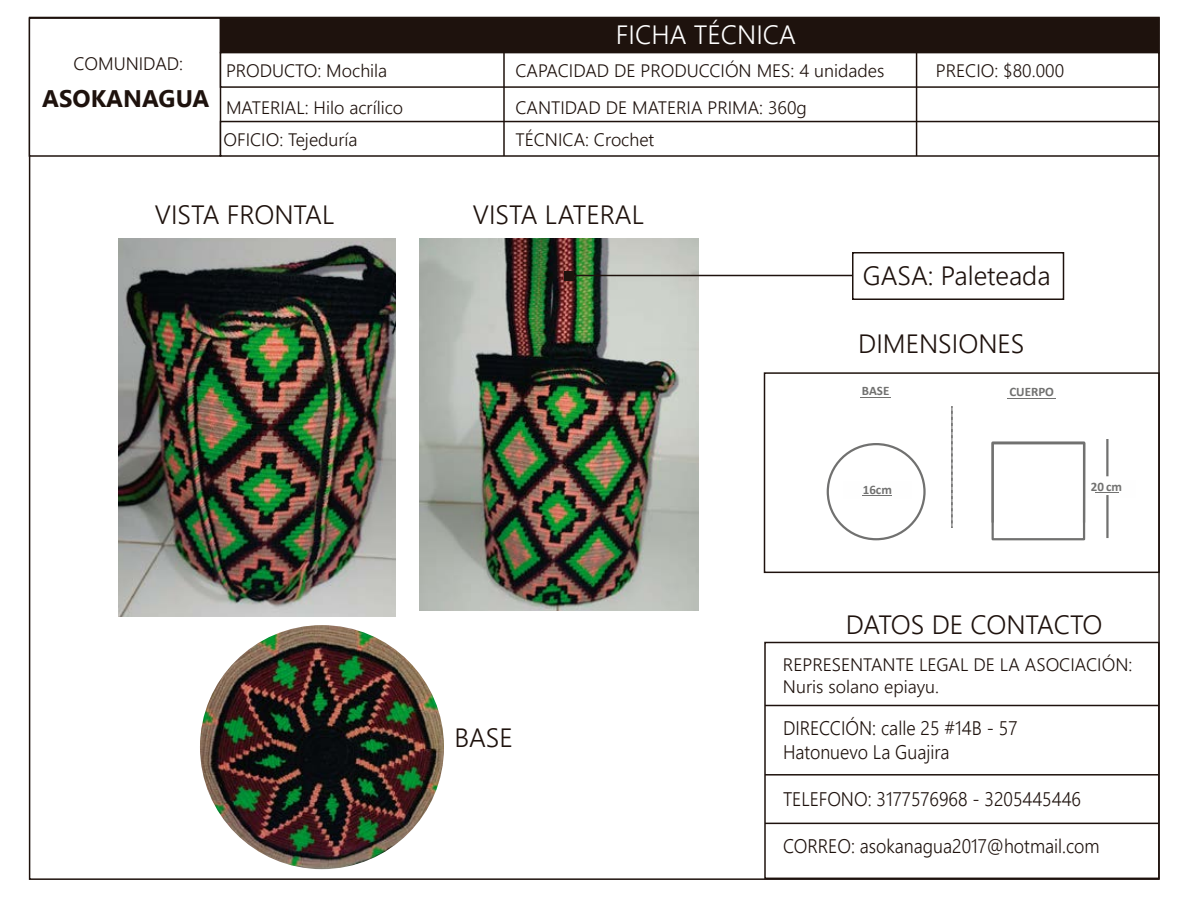
<style>
.page{position:relative;width:1188px;height:918px;background:#fff}
.page>*{position:absolute;margin:0;border:0;box-sizing:border-box;transform-origin:0 0}
.t1{font:300 26.4px "Nirmala UI";color:#1e120d}
.t2{font:300 26.4px "Nirmala UI";color:#fff}
.t3{font:700 24px "Nirmala UI";color:#1e120d}
.t4{font:300 19.65px/23.5px "Nirmala UI";color:#1e120d;scale:.92 1}
.t5{font:300 18px/21.6px "Nirmala UI";color:#1e120d}
.t6{font:700 12.9px "Calibri";color:#717170}
</style>
<div class="page">
<img style="left:419px;top:238px;width:280px;height:373px">
<div style="left:29px;top:17px;width:192px;height:140px;background:#fff;border:2px solid #1e120d"></div>
<div style="left:220px;top:17px;width:940px;height:36px;background:#1e120d"></div>
<div style="left:220px;top:52px;width:940px;height:36px;background:#fff;border:2px solid #1e120d"></div>
<div style="left:220px;top:121px;width:940px;height:36px;background:#fff;border:2px solid #1e120d"></div>
<div style="left:827px;top:443px;width:99px;height:97px;border:2px solid #717170;border-radius:50%"></div>
<svg style="left:863px;top:495px;width:29px;height:1px"></svg>
<hr style="left:1106px;top:495px;width:3px;height:43px;background:#717170">
<svg style="left:1095px;top:492px;width:24px;height:1px"></svg>
<hr style="left:1106px;top:439px;width:3px;height:37px;background:#717170">
<hr style="left:860px;top:397px;width:31px;height:1px;background:#717170">
<hr style="left:1007px;top:398px;width:49px;height:1px;background:#717170">
<div style="left:992px;top:441px;width:93px;height:99px;border:2px solid #717170"></div>
<hr style="left:503px;top:53px;width:2px;height:103px;background:#1e120d">
<hr style="left:916px;top:53px;width:1px;height:103px;background:#1e120d">
<svg style="left:951px;top:406px;width:2px;height:122px"></svg>
<div style="left:764px;top:642px;width:396px;height:237px;border:2px solid #1e120d"></div>
<hr style="left:765px;top:705px;width:394px;height:1px;background:#1e120d">
<hr style="left:765px;top:774px;width:394px;height:2px;background:#1e120d">
<hr style="left:765px;top:823px;width:394px;height:1px;background:#1e120d">
<div style="left:764px;top:372px;width:396px;height:201px;border:2px solid #1e120d"></div>
<hr style="left:569px;top:275px;width:284px;height:1px;background:#1e120d">
<div style="left:564px;top:271px;width:10px;height:9px;background:#1e120d"></div>
<div style="left:852px;top:252px;width:212px;height:48px;border:2px solid #1e120d"></div>
<img style="left:118px;top:238px;width:278px;height:378px">
<img style="left:200px;top:625px;width:244px;height:244px;border-radius:122px">
<p class="t5" style="left:74px;top:52px;width:111px">COMUNIDAD:</p>
<h2 class="t3" style="left:42px;top:78px;width:169px">ASOKANAGUA</h2>
<p class="t5" style="left:226px;top:59px;width:163px">PRODUCTO: Mochila</p>
<h1 class="t2" style="left:616px;top:13px;width:182px">FICHA TÉCNICA</h1>
<p class="t5" style="left:515px;top:59px;width:370px">CAPACIDAD DE PRODUCCIÓN MES: 4 unidades</p>
<p class="t5" style="left:226px;top:95px;width:179px">MATERIAL: Hilo acrílico</p>
<p class="t5" style="left:515px;top:95px;width:293px">CANTIDAD DE MATERIA PRIMA: 360g</p>
<p class="t5" style="left:224px;top:128px;width:136px">OFICIO: Tejeduría</p>
<p class="t5" style="left:515px;top:128px;width:140px">TÉCNICA: Crochet</p>
<h1 class="t1" style="left:155px;top:193px;width:181px">VISTA FRONTAL</h1>
<h1 class="t1" style="left:473px;top:193px;width:173px">VISTA LATERAL</h1>
<p class="t5" style="left:936px;top:59px;width:130px">PRECIO: $80.000</p>
<h1 class="t1" style="left:863px;top:254px;width:189px">GASA: Paleteada</h1>
<h1 class="t1" style="left:858px;top:323px;width:168px">DIMENSIONES</h1>
<p class="t6" style="left:862px;top:382px;width:29px">BASE</p>
<p class="t6" style="left:1009px;top:383px;width:46px">CUERPO</p>
<p class="t6" style="left:863px;top:480px;width:31px">16cm</p>
<p class="t6" style="left:1091px;top:477px;width:33px">20 cm</p>
<h1 class="t1" style="left:454px;top:717px;width:60px">BASE</h1>
<h1 class="t1" style="left:846px;top:603px;width:258px">DATOS DE CONTACTO</h1>
<p class="t5" style="left:783px;top:653px;width:351px">REPRESENTANTE LEGAL DE LA ASOCIACIÓN:<br>Nuris solano epiayu.</p>
<p class="t4" style="left:783px;top:716px;width:256px">DIRECCIÓN: calle 25 #14B - 57<br>Hatonuevo La Guajira</p>
<p class="t4" style="left:783px;top:786px;width:325px">TELEFONO: 3177576968 - 3205445446</p>
<p class="t4" style="left:783px;top:833px;width:346px">CORREO: asokanagua2017@hotmail.com</p>
</div>
